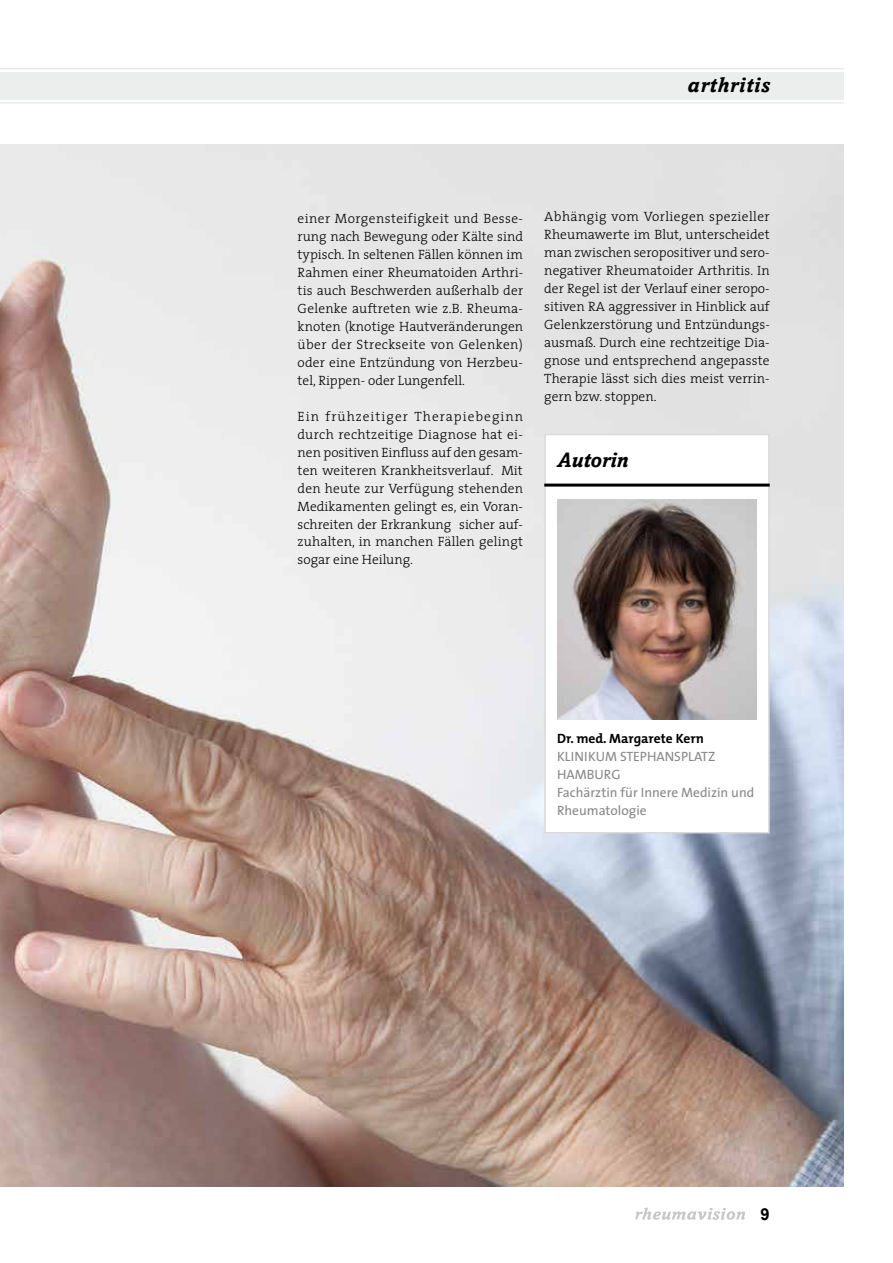
<style>
.page{position:relative;width:893px;height:1263px;background:#fff}
.page>*{position:absolute;margin:0;border:0;box-sizing:border-box;transform-origin:0 0}
.t1{font:italic 700 21px "Amasis";letter-spacing:.04em;color:#000}
.t2{font:italic 700 21px "Amasis";color:#000}
.t3{font:700 16.5px "Arial";color:#000}
.t4{font:300 13.5px/18px "The Serif";letter-spacing:.005em;color:#000;text-align:justify}
.t5{font:13.5px/18px "The Sans";color:#87888a}
.t6{font:700 13.5px "The Mix";color:#000}
</style>
<div class="page">
<img style="left:0;top:145px;width:844px;height:1041px">
<svg style="left:635px;top:1207px;width:110px;height:13px"></svg>
<hr style="left:0;top:102px;width:844px;height:2px;background:#e9e9ea">
<hr style="left:0;top:68px;width:844px;height:2px;background:#e9e9ea">
<div style="left:0;top:72px;width:844px;height:27px;background:#eceded"></div>
<div style="left:544px;top:434px;width:226px;height:399px;background:#fff;border:2px solid #d9dadb"></div>
<hr style="left:544px;top:484px;width:226px;height:3px;background:#000">
<img style="left:557px;top:499px;width:200px;height:221px">
<h1 class="t1" style="left:687px;top:73px;width:84px">arthritis</h1>
<p class="t4" style="left:298px;top:208px;width:227px">einer Morgensteifigkeit und Besse&shy;rung nach Bewegung oder Kälte sind typisch. In seltenen Fällen können im Rahmen einer Rheumatoiden Arthri&shy;tis auch Beschwerden außerhalb der Gelenke auftreten wie z.B. Rheuma&shy;knoten (knotige Hautveränderungen über der Streckseite von Gelenken) oder eine Entzündung von Herzbeu&shy;tel, Rippen- oder Lungenfell.</p>
<p class="t4" style="left:298px;top:406px;width:227px">Ein frühzeitiger Therapiebeginn durch rechtzeitige Diagnose hat ei&shy;nen positiven Einfluss auf den gesam&shy;ten weiteren Krankheitsverlauf. Mit den heute zur Verfügung stehenden Medikamenten gelingt es, ein Voran&shy;schreiten der Erkrankung sicher auf&shy;zuhalten, in manchen Fällen gelingt sogar eine Heilung.</p>
<p class="t4" style="left:544px;top:207px;width:227px">Abhängig vom Vorliegen spezieller Rheumawerte im Blut, unterscheidet man zwischen seropositiver und sero&shy;negativer Rheumatoider Arthritis. In der Regel ist der Verlauf einer seropo&shy;sitiven RA aggressiver in Hinblick auf Gelenkzerstörung und Entzündungs&shy;ausmaß. Durch eine rechtzeitige Dia&shy;gnose und entsprechend angepasste Therapie lässt sich dies meist verrin&shy;gern bzw. stoppen.</p>
<h1 class="t2" style="left:557px;top:447px;width:73px">Autorin</h1>
<p class="t6" style="left:557px;top:727px;width:148px">Dr. med. Margarete Kern</p>
<p class="t5" style="left:557px;top:747px;width:199px">KLINIKUM STEPHANSPLATZ<br>HAMBURG<br>Fachärztin für Innere Medizin und<br>Rheumatologie</p>
<p class="t3" style="left:760px;top:1203px;width:11px">9</p>
</div>
